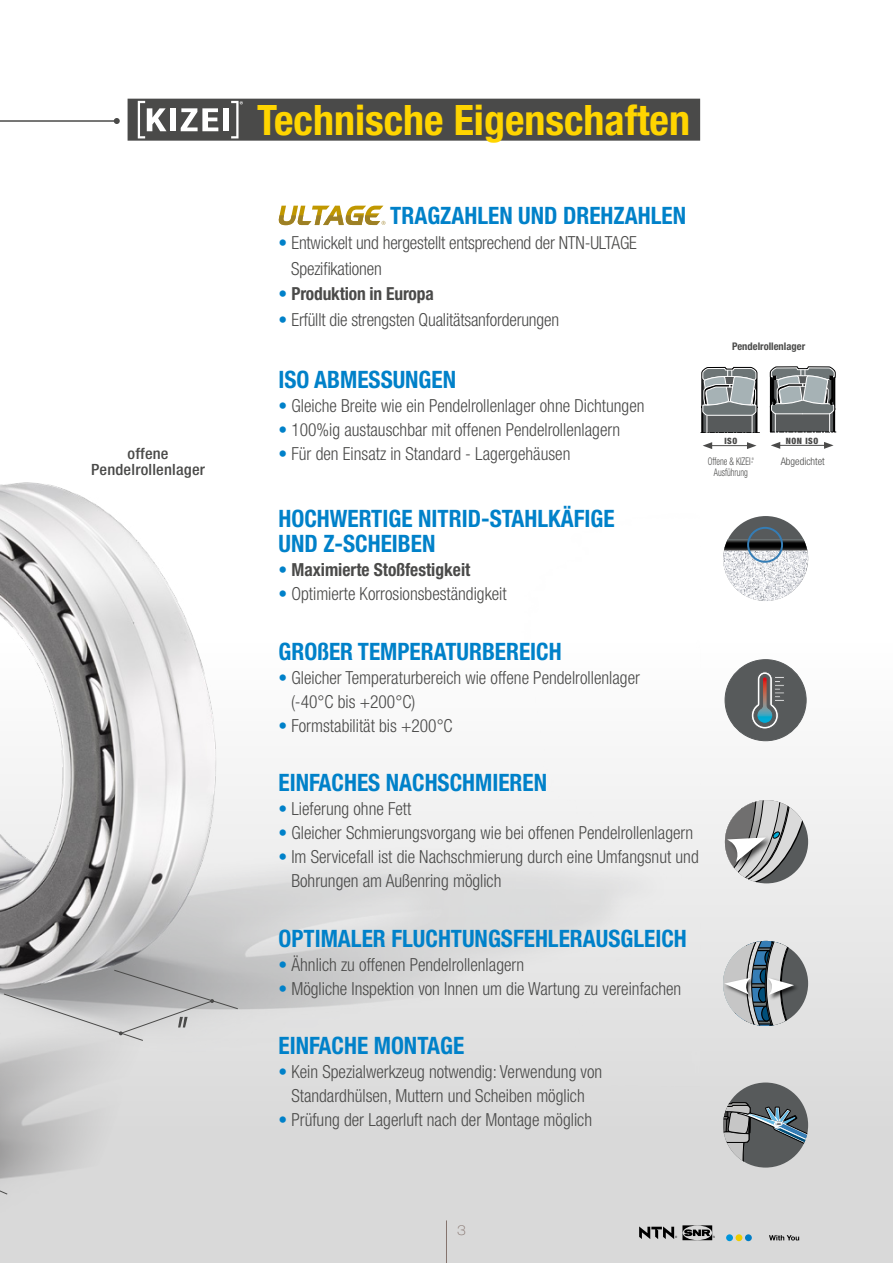
<style>
.page{position:relative;width:893px;height:1263px;background:#fff}
.page>*{position:absolute;margin:0;border:0;box-sizing:border-box;transform-origin:0 0}
.t1{font:700 condensed 42px "Helvetica Neue";color:#ffd500}
.t2{font:700 condensed 24px/25.5px "Helvetica Neue";color:#0081c9}
.t3{font:300 condensed 18px/24px "Helvetica Neue";color:#4a4a49}
.t4{font:700 condensed 18px "Helvetica Neue";color:#4a4a49}
.t5{font:500 condensed 15.45px/16.5px "Helvetica Neue";letter-spacing:.01em;color:#4a4a49;text-align:center;scale:1.06 1}
.t6{font:100 expanded 13.5px "Helvetica Neue";color:#85746e}
.t7{font:300 condensed 10.5px "Helvetica Neue";color:#4a4a49;scale:.8 1}
.t8{font:700 condensed 10.5px "Helvetica Neue";color:#4a4a49}
.t9{font:300 condensed 10.5px "Helvetica Neue";color:#4a4a49}
.t10{font:900 condensed 8.7px "Helvetica Neue";letter-spacing:.06em;color:#4a4a49}
.t11{font:6.15px "Myriad Pro";color:#000}
.t12{font:300 condensed 3.45px "Helvetica Neue";color:#4a4a49;scale:.8 1}
.s1{color:#0081c9}
.s2{font-weight:300;color:#0081c9}
</style>
<div class="page">
<div style="left:0;top:642px;width:893px;height:621px;background:linear-gradient(to bottom,#fcfcfc,#d3d3d3)"></div>
<img style="left:0;top:442px;width:762px;height:686px">
<hr style="left:446px;top:1220px;width:1px;height:43px;background:#85746e">
<svg style="left:639px;top:1225px;width:76px;height:15px"></svg>
<svg style="left:769px;top:1235px;width:30px;height:5px"></svg>
<div style="left:726px;top:1234px;width:7px;height:7px;background:#0095db;border-radius:50%"></div>
<div style="left:745px;top:1234px;width:7px;height:7px;background:#007dc6;border-radius:50%"></div>
<div style="left:735px;top:1234px;width:7px;height:7px;background:#eecd00;border-radius:50%"></div>
<div style="left:128px;top:99px;width:572px;height:42px;background:#4a4a49"></div>
<hr style="left:0;top:120px;width:117px;height:2px;background:#4a4a49">
<svg style="left:114px;top:118px;width:6px;height:6px"></svg>
<svg style="left:279px;top:206px;width:107px;height:19px"></svg>
<svg style="left:138px;top:101px;width:29px;height:37px"></svg>
<div style="left:170px;top:108px;width:6px;height:23px;background:#fff"></div>
<svg style="left:181px;top:108px;width:37px;height:23px"></svg>
<div style="left:223px;top:108px;width:6px;height:23px;background:#fff"></div>
<svg style="left:231px;top:101px;width:12px;height:37px"></svg>
<div style="left:723px;top:1082px;width:85px;height:85px;background:#575a5b;border-radius:50%"></div>
<svg style="left:723px;top:1102px;width:85px;height:65px"></svg>
<svg style="left:723px;top:941px;width:85px;height:85px;background:#98a0a5"></svg>
<div style="left:725px;top:660px;width:81px;height:81px;background:#575a5b;border-radius:50%"></div>
<div style="left:725px;top:659px;width:81px;height:82px;border:1px solid #575a5b;border-radius:50%"></div>
<svg style="left:751px;top:672px;width:33px;height:57px"></svg>
<div style="left:723px;top:516px;width:85px;height:85px;background:#575a5b;border-radius:50%"></div>
<img style="left:723px;top:534px;width:81px;height:67px">
<svg style="left:724px;top:539px;width:84px;height:62px"></svg>
<div style="left:747px;top:527px;width:36px;height:36px;border:2px solid #357db5;border-radius:50%"></div>
<img style="left:723px;top:834px;width:2px;height:39px">
<svg style="left:725px;top:800px;width:83px;height:83px;background:#a9aaaa"></svg>
<svg style="left:700px;top:366px;width:60px;height:67px;background:#898e8f"></svg>
<hr style="left:710px;top:445px;width:39px;height:1px;background:#4a4a49">
<svg style="left:703px;top:442px;width:9px;height:7px"></svg>
<svg style="left:747px;top:442px;width:9px;height:7px"></svg>
<svg style="left:770px;top:366px;width:67px;height:67px;background:#7c8182"></svg>
<hr style="left:778px;top:445px;width:48px;height:1px;background:#4a4a49">
<svg style="left:771px;top:442px;width:9px;height:7px"></svg>
<svg style="left:824px;top:442px;width:10px;height:7px"></svg>
<img style="left:0;top:560px;width:212px;height:703px">
<svg style="left:0;top:1152px;width:9px;height:43px"></svg>
<svg style="left:3px;top:969px;width:236px;height:73px;background:#bdbebe"></svg>
<p class="t5" style="left:91px;top:445px;width:109px">offene<br>Pendelrollenlager</p>
<h1 class="t1" style="left:257px;top:94px;width:434px">Technische Eigenschaften</h1>
<h2 class="t2" style="left:390px;top:202px;width:297px">TRAGZAHLEN UND DREHZAHLEN</h2>
<p class="t3" style="left:291px;top:230px;width:347px;line-height:25.5px;text-indent:-13px"><span class="s1">•</span> Entwickelt und hergestellt entsprechend der NTN-ULTAGE<br>Spezifikationen</p>
<p class="t4" style="left:279px;top:283px;width:157px"><span class="s2">•</span> Produktion in Europa</p>
<p class="t3" style="left:279px;top:307px;width:282px"><span class="s1">•</span> Erfüllt die strengsten Qualitätsanforderungen</p>
<h2 class="t2" style="left:279px;top:367px;width:179px">ISO ABMESSUNGEN</h2>
<p class="t3" style="left:279px;top:394px;width:367px"><span class="s1">•</span> Gleiche Breite wie ein Pendelrollenlager ohne Dichtungen</p>
<p class="t3" style="left:279px;top:418px;width:343px"><span class="s1">•</span> 100%ig austauschbar mit offenen Pendelrollenlagern</p>
<p class="t3" style="left:279px;top:442px;width:293px"><span class="s1">•</span> Für den Einsatz in Standard - Lagergehäusen</p>
<h2 class="t2" style="left:279px;top:505px;width:338px">HOCHWERTIGE NITRID-STAHLKÄFIGE<br>UND Z-SCHEIBEN</h2>
<p class="t4" style="left:279px;top:559px;width:193px"><span class="s2">•</span> Maximierte Stoßfestigkeit</p>
<p class="t3" style="left:279px;top:582px;width:230px"><span class="s1">•</span> Optimierte Korrosionsbeständigkeit</p>
<h2 class="t2" style="left:279px;top:638px;width:285px">GROßER TEMPERATURBEREICH</h2>
<p class="t3" style="left:291px;top:665px;width:350px;text-indent:-13px"><span class="s1">•</span> Gleicher Temperaturbereich wie offene Pendelrollenlager (-40°C bis +200°C)</p>
<p class="t3" style="left:279px;top:713px;width:176px"><span class="s1">•</span> Formstabilität bis +200°C</p>
<p class="t8" style="left:732px;top:340px;width:74px">Pendelrollenlager</p>
<p class="t11" style="left:800px;top:343px;width:8px">24</p>
<p class="t11" style="left:727px;top:347px;width:8px">25</p>
<p class="t10" style="left:724px;top:436px;width:14px">ISO</p>
<p class="t7" style="left:708px;top:455px;width:59px">Offene &amp; KIZEI-</p>
<p class="t12" style="left:752px;top:457px;width:4px">®</p>
<p class="t7" style="left:714px;top:466px;width:44px">Ausführung</p>
<p class="t10" style="left:786px;top:435px;width:34px">NON ISO</p>
<p class="t9" style="left:781px;top:455px;width:46px">Abgedichtet</p>
<h2 class="t2" style="left:279px;top:770px;width:270px">EINFACHES NACHSCHMIEREN</h2>
<p class="t3" style="left:279px;top:797px;width:134px"><span class="s1">•</span> Lieferung ohne Fett</p>
<p class="t3" style="left:279px;top:821px;width:416px"><span class="s1">•</span> Gleicher Schmierungsvorgang wie bei offenen Pendelrollenlagern</p>
<p class="t3" style="left:291px;top:845px;width:409px;text-indent:-13px"><span class="s1">•</span> Im Servicefall ist die Nachschmierung durch eine Umfangsnut und<br>Bohrungen am Außenring möglich</p>
<h2 class="t2" style="left:279px;top:925px;width:410px">OPTIMALER FLUCHTUNGSFEHLERAUSGLEICH</h2>
<p class="t3" style="left:279px;top:952px;width:247px"><span class="s1">•</span> Ähnlich zu offenen Pendelrollenlagern</p>
<p class="t3" style="left:279px;top:976px;width:404px"><span class="s1">•</span> Mögliche Inspektion von Innen um die Wartung zu vereinfachen</p>
<h2 class="t2" style="left:279px;top:1033px;width:187px">EINFACHE MONTAGE</h2>
<p class="t3" style="left:279px;top:1060px;width:325px;text-align:center"><span class="s1">•</span> Kein Spezialwerkzeug notwendig: Verwendung von<br>Standardhülsen, Muttern und Scheiben möglich</p>
<p class="t3" style="left:279px;top:1108px;width:315px"><span class="s1">•</span> Prüfung der Lagerluft nach der Montage möglich</p>
<p class="t6" style="left:457px;top:1222px;width:10px">3</p>
</div>
